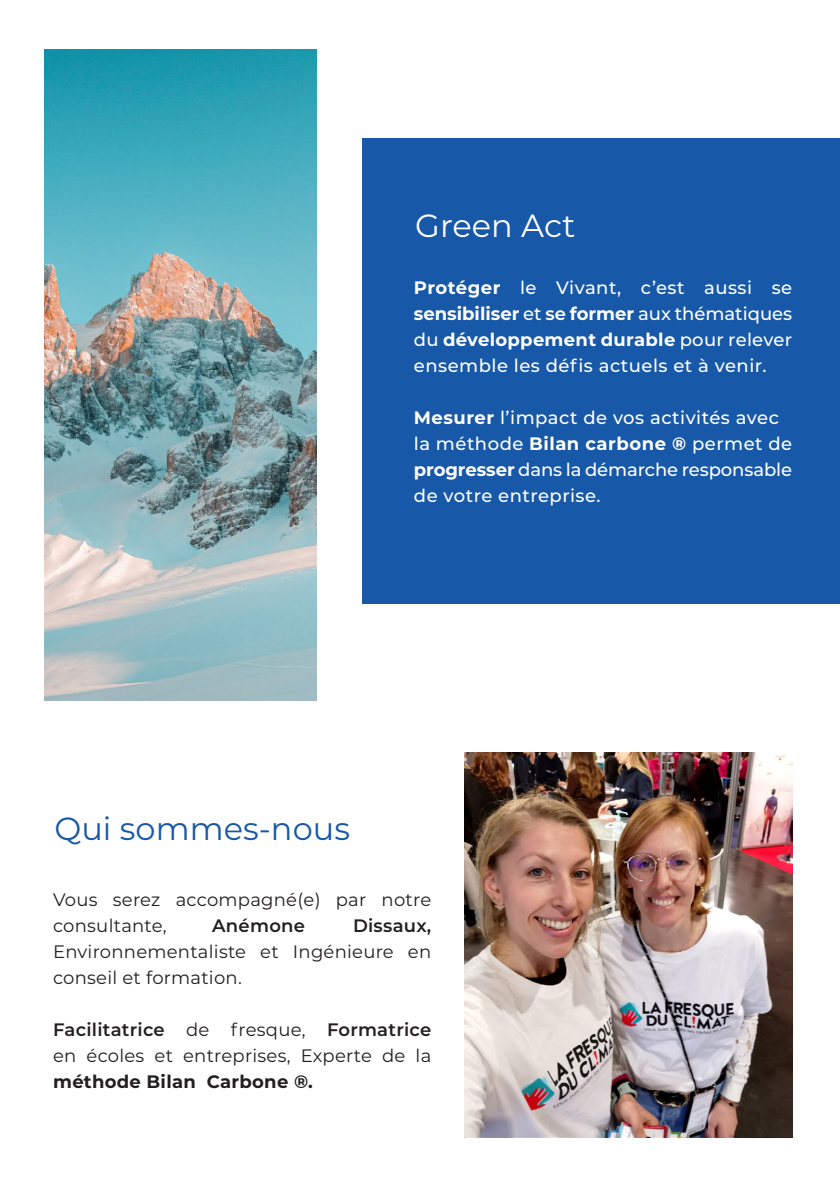
<style>
.page{position:relative;width:840px;height:1191px;background:#fff}
.page>*{position:absolute;margin:0;border:0;box-sizing:border-box;transform-origin:0 0}
.t1{font:32px "Montserrat";color:#1858a5}
.t2{font:32px "Montserrat";color:#fff}
.t3{font:18px/26px "Montserrat";letter-spacing:.015em;color:#231f20;text-align:justify}
.t4{font:500 18px/26px "Montserrat";letter-spacing:.025em;color:#fff}
.t5{font:500 18px "Montserrat";letter-spacing:-.005em;color:#fff}
.t6{font:700 18px "Montserrat";letter-spacing:.015em;color:#fff}
.t7{font:600 18px "Montserrat";letter-spacing:.015em;color:#231f20}
.s1{font-weight:700}
.s2{font-weight:600}
.s3{font-weight:500}
</style>
<div class="page">
<img style="left:45px;top:49px;width:272px;height:651px">
<img style="left:464px;top:752px;width:327px;height:385px">
<div style="left:362px;top:139px;width:477px;height:465px;background:#1858a8"></div>
<p class="t2" style="left:415px;top:203px;width:161px">Green Act</p>
<p class="t4" style="left:413px;top:274px;width:379px"><span class="s1">Protéger</span> le Vivant, c’est aussi se <span class="s1">sensibiliser</span> et <span class="s2">se</span> <span class="s1">former</span> aux thématiques</p>
<p class="t6" style="left:413px;top:327px;width:379px"><span class="s3">du</span> développement durable <span class="s3">pour relever</span></p>
<p class="t4" style="left:413px;top:352px;width:354px">ensemble les défis actuels et à venir.</p>
<p class="t4" style="left:413px;top:404px;width:366px"><span class="s1">Mesurer</span> l’impact de vos activités avec</p>
<p class="t4" style="left:413px;top:430px;width:379px">la méthode <span class="s1">Bilan carbone ®</span> permet de</p>
<p class="t5" style="left:413px;top:457px;width:379px"><span class="s1">progresser</span> dans la démarche responsable</p>
<p class="t4" style="left:413px;top:482px;width:188px">de votre entreprise.</p>
<p class="t1" style="left:54px;top:807px;width:297px">Qui sommes-nous</p>
<p class="t3" style="left:53px;top:886px;width:379px">Vous serez accompagné(e) par notre consultante,</p>
<p class="t3" style="left:53px;top:912px;width:379px;text-indent:300px"><span class="s2">Dissaux, </span>Environnementaliste et Ingénieure en conseil et formation.</p>
<p class="t3" style="left:53px;top:1016px;width:379px"><span class="s2">Facilitatrice</span> de fresque, <span class="s2">Formatrice </span>en écoles et entreprises, Experte de la <span class="s1">méthode Bilan Carbone ®.</span></p>
<p class="t7" style="left:212px;top:913px;width:94px">Anémone</p>
</div>
